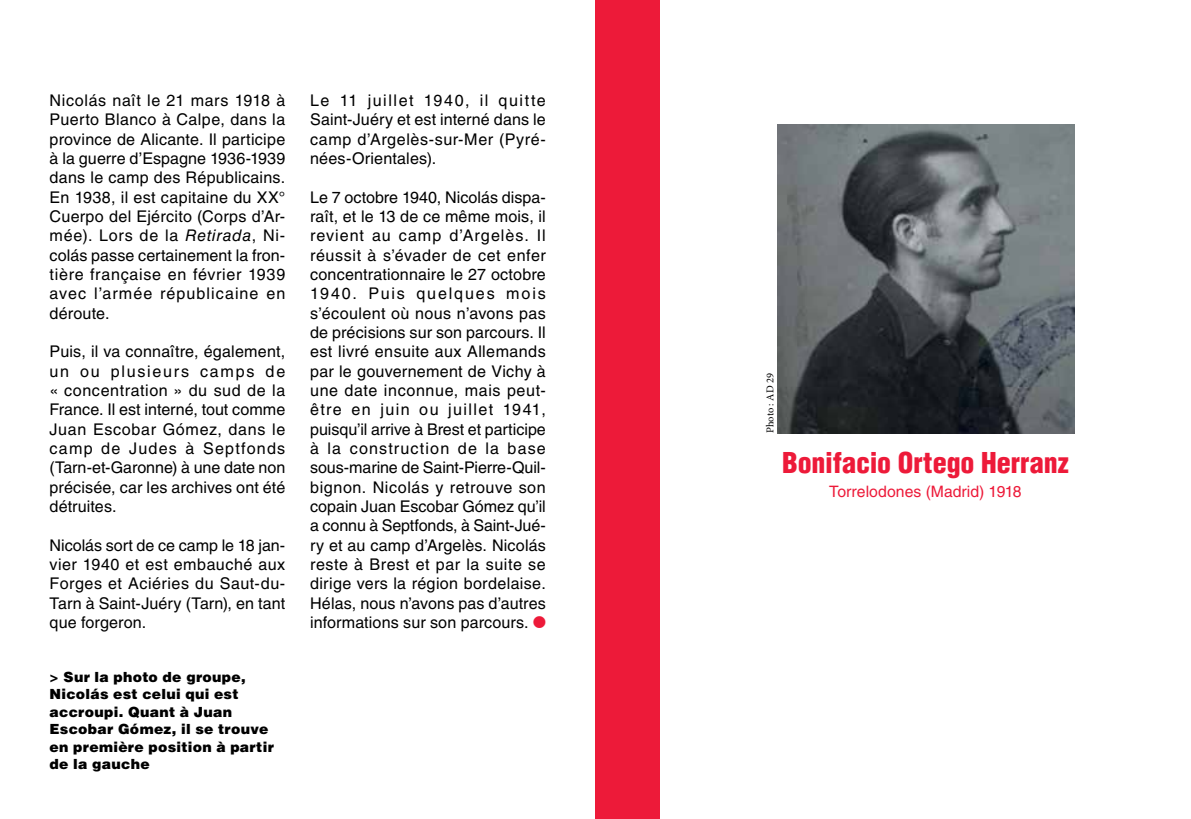
<style>
.page{position:relative;width:1191px;height:819px;background:#fff}
.page>*{position:absolute;margin:0;border:0;box-sizing:border-box;transform-origin:0 0}
.t1{font:900 condensed 28px "Helvetica LT Std";letter-spacing:-.005em;color:#ed1a39}
.t2{font:16.1px/19.2px "Helvetica LT Std";letter-spacing:.01em;color:#000;text-align:justify}
.t3{font:15.75px "Helvetica LT Std";letter-spacing:.005em;color:#ed1a39}
.t4{font:900 14px/17.5px "Helvetica LT Std";letter-spacing:.02em;color:#000}
.t5{font:10.5px "Minion Pro";letter-spacing:-.005em;color:#000}
.s1{font-style:italic}
.s2{font-family:"Monotype Sorts";color:#ed1a39}
</style>
<div class="page">
<div style="left:595px;top:0;width:65px;height:819px;background:#ed1a39"></div>
<img style="left:777px;top:125px;width:297px;height:308px">
<p class="t2" style="left:50px;top:91px;width:237px">Nicolás naît le 21 mars 1918 à Puerto Blanco à Calpe, dans la province de Alicante. Il participe à la guerre d’Espagne 1936-1939 dans le camp des Républicains.<br>En 1938, il est capitaine du XX° Cuerpo del Ejército (Corps d’Ar&shy;mée). Lors de la <span class="s1">Retirada</span>, Ni&shy;colás passe certainement la fron&shy;tière française en février 1939 avec l’armée républicaine en déroute.</p>
<p class="t2" style="left:50px;top:342px;width:237px">Puis, il va connaître, également, un ou plusieurs camps de « concentration » du sud de la France. Il est interné, tout comme Juan Escobar Gómez, dans le camp de Judes à Septfonds (Tarn-et-Garonne) à une date non précisée, car les archives ont été détruites.</p>
<p class="t2" style="left:50px;top:535px;width:237px">Nicolás sort de ce camp le 18 jan&shy;vier 1940 et est embauché aux Forges et Aciéries du Saut-du-Tarn à Saint-Juéry (Tarn), en tant que forgeron.</p>
<p class="t4" style="left:50px;top:667px;width:226px">&gt; Sur la photo de groupe,<br>Nicolás est celui qui est accroupi. Quant à Juan<br>Escobar Gómez, il se trouve en première position à partir de la gauche</p>
<p class="t2" style="left:310px;top:91px;width:237px">Le 11 juillet 1940, il quitte Saint-Juéry et est interné dans le camp d’Argelès-sur-Mer (Pyré&shy;nées-Orientales).</p>
<p class="t2" style="left:310px;top:187px;width:237px">Le 7 octobre 1940, Nicolás dispa&shy;raît, et le 13 de ce même mois, il revient au camp d’Argelès. Il réussit à s’évader de cet enfer concentrationnaire le 27 octobre 1940. Puis quelques mois s’écoulent où nous n’avons pas de précisions sur son parcours. Il est livré ensuite aux Allemands par le gouvernement de Vichy à une date inconnue, mais peut&shy;être en juin ou juillet 1941, puisqu’il arrive à Brest et participe à la construction de la base sous-marine de Saint-Pierre-Quil&shy;bignon. Nicolás y retrouve son copain Juan Escobar Gómez qu’il a connu à Septfonds, à Saint-Jué&shy;ry et au camp d’Argelès. Nicolás reste à Brest et par la suite se dirige vers la région bordelaise.<br>Hélas, nous n’avons pas d’autres informations sur son parcours. <span class="s2">l</span></p>
<p class="t5" style="left:763px;top:433px;width:61px;rotate:-90deg">Photo : AD 29</p>
<h1 class="t1" style="left:782px;top:445px;width:288px">Bonifacio Ortego Herranz</h1>
<p class="t3" style="left:829px;top:482px;width:194px">Torrelodones (Madrid) 1918</p>
</div>
